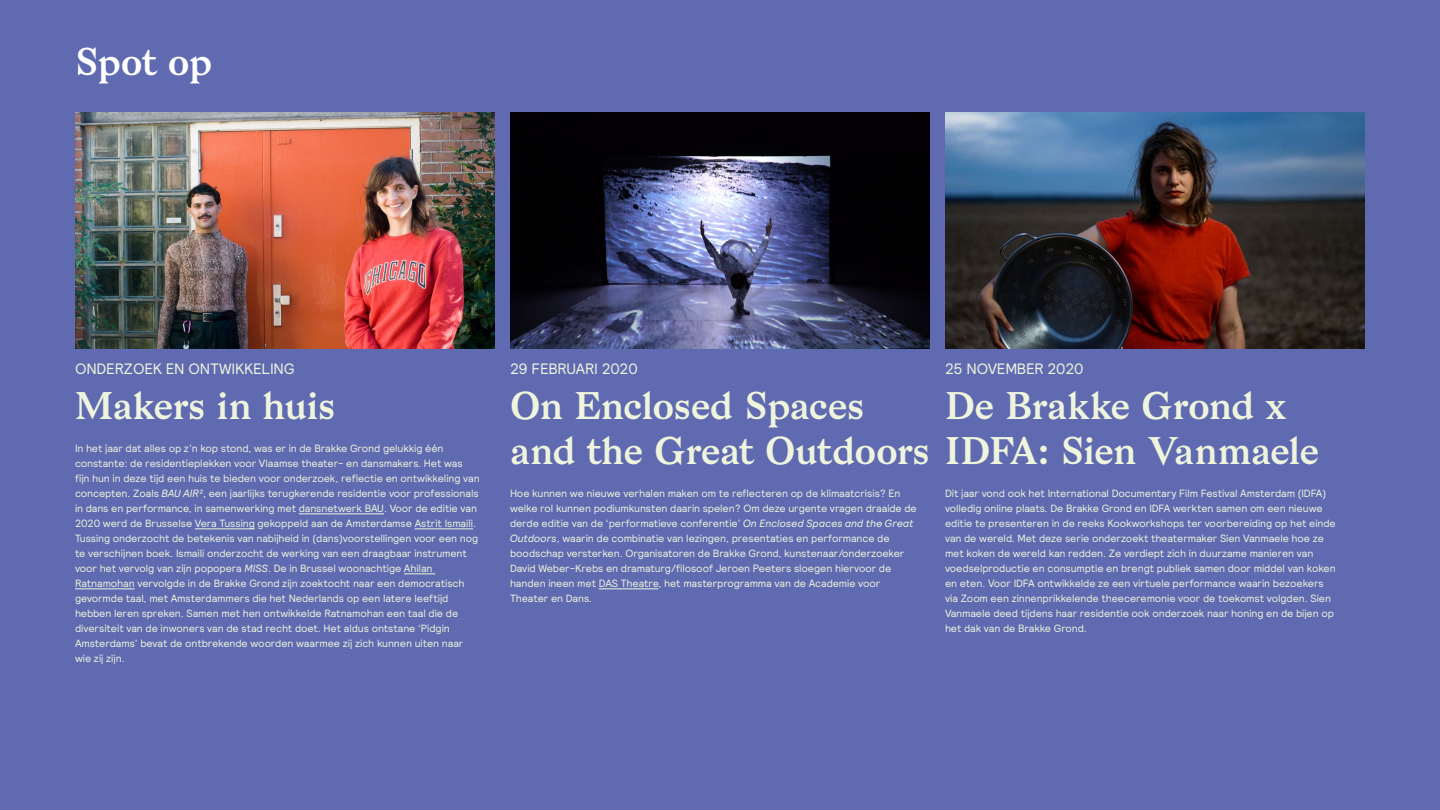
<style>
.page{position:relative;width:1440px;height:810px;background:#5f6ab1}
.page>*{position:absolute;margin:0;border:0;box-sizing:border-box;transform-origin:0 0}
.t1{font:37.5px/45px "Bagnard";letter-spacing:-.01em;color:#eff5dc}
.t2{font:37.5px "Bagnard";letter-spacing:-.02em;color:#fff}
.t3{font:15px "Relative";letter-spacing:-.02em;color:#eff5dc}
.t4{font:10.5px/15px "Relative";letter-spacing:-.01em;color:#eff5dc}
.s1{font-style:italic}
</style>
<div class="page">
<img style="left:75px;top:112px;width:420px;height:237px">
<img style="left:510px;top:112px;width:420px;height:237px">
<img style="left:945px;top:112px;width:420px;height:237px">
<hr style="left:299px;top:513px;width:85px;height:1px;background:#eff5dc">
<hr style="left:195px;top:528px;width:60px;height:1px;background:#eff5dc">
<hr style="left:415px;top:528px;width:58px;height:1px;background:#eff5dc">
<hr style="left:404px;top:573px;width:31px;height:1px;background:#eff5dc">
<hr style="left:75px;top:588px;width:60px;height:1px;background:#eff5dc">
<hr style="left:599px;top:588px;width:60px;height:1px;background:#eff5dc">
<h1 class="t2" style="left:75px;top:39px;width:139px">Spot op</h1>
<h2 class="t3" style="left:75px;top:359px;width:221px">ONDERZOEK EN ONTWIKKELING</h2>
<h1 class="t1" style="left:75px;top:383px;width:262px">Makers in huis</h1>
<p class="t4" style="left:75px;top:441px;width:406px">In het jaar dat alles op z’n kop stond, was er in de Brakke Grond gelukkig één constante: de residentieplekken voor Vlaamse theater- en dansmakers. Het was fijn hun in deze tijd een huis te bieden voor onderzoek, reflectie en ontwikkeling van concepten. Zoals <span class="s1">BAU AIR²</span>, een jaarlijks terugkerende residentie voor professionals in dans en performance, in samenwerking met dansnetwerk BAU. Voor de editie van 2020 werd de Brusselse Vera Tussing gekoppeld aan de Amsterdamse Astrit Ismaili.<br>Tussing onderzocht de betekenis van nabijheid in (dans)voorstellingen voor een nog te verschijnen boek. Ismaili onderzocht de werking van een draagbaar instrument voor het vervolg van zijn popopera <span class="s1">MISS</span>. De in Brussel woonachtige Ahilan Ratnamohan vervolgde in de Brakke Grond zijn zoektocht naar een democratisch gevormde taal, met Amsterdammers die het Nederlands op een latere leeftijd hebben leren spreken. Samen met hen ontwikkelde Ratnamohan een taal die de diversiteit van de inwoners van de stad recht doet. Het aldus ontstane ‘Pidgin Amsterdams’ bevat de ontbrekende woorden waarmee zij zich kunnen uiten naar wie zij zijn.</p>
<h2 class="t3" style="left:510px;top:359px;width:129px">29 FEBRUARI 2020</h2>
<h1 class="t1" style="left:510px;top:383px;width:810px">On Enclosed Spaces<br>and the Great Outdoors IDFA: Sien Vanmaele</h1>
<p class="t4" style="left:510px;top:486px;width:408px">Hoe kunnen we nieuwe verhalen maken om te reflecteren op de klimaatcrisis? En welke rol kunnen podiumkunsten daarin spelen? Om deze urgente vragen draaide de derde editie van de ‘performatieve conferentie’ <span class="s1">On Enclosed Spaces and the Great Outdoors</span>, waarin de combinatie van lezingen, presentaties en performance de boodschap versterken. Organisatoren de Brakke Grond, kunstenaar/onderzoeker David Weber-Krebs en dramaturg/filosoof Jeroen Peeters sloegen hiervoor de handen ineen met DAS Theatre, het masterprogramma van de Academie voor Theater en Dans.</p>
<h2 class="t3" style="left:945px;top:359px;width:140px">25 NOVEMBER 2020</h2>
<h1 class="t1" style="left:945px;top:383px;width:343px">De Brakke Grond x</h1>
<p class="t4" style="left:945px;top:486px;width:392px">Dit jaar vond ook het International Documentary Film Festival Amsterdam (IDFA) volledig online plaats. De Brakke Grond en IDFA werkten samen om een nieuwe editie te presenteren in de reeks Kookworkshops ter voorbereiding op het einde van de wereld. Met deze serie onderzoekt theatermaker Sien Vanmaele hoe ze met koken de wereld kan redden. Ze verdiept zich in duurzame manieren van voedselproductie en consumptie en brengt publiek samen door middel van koken en eten. Voor IDFA ontwikkelde ze een virtuele performance waarin bezoekers via Zoom een zinnenprikkelende theeceremonie voor de toekomst volgden. Sien Vanmaele deed tijdens haar residentie ook onderzoek naar honing en de bijen op het dak van de Brakke Grond.</p>
</div>
